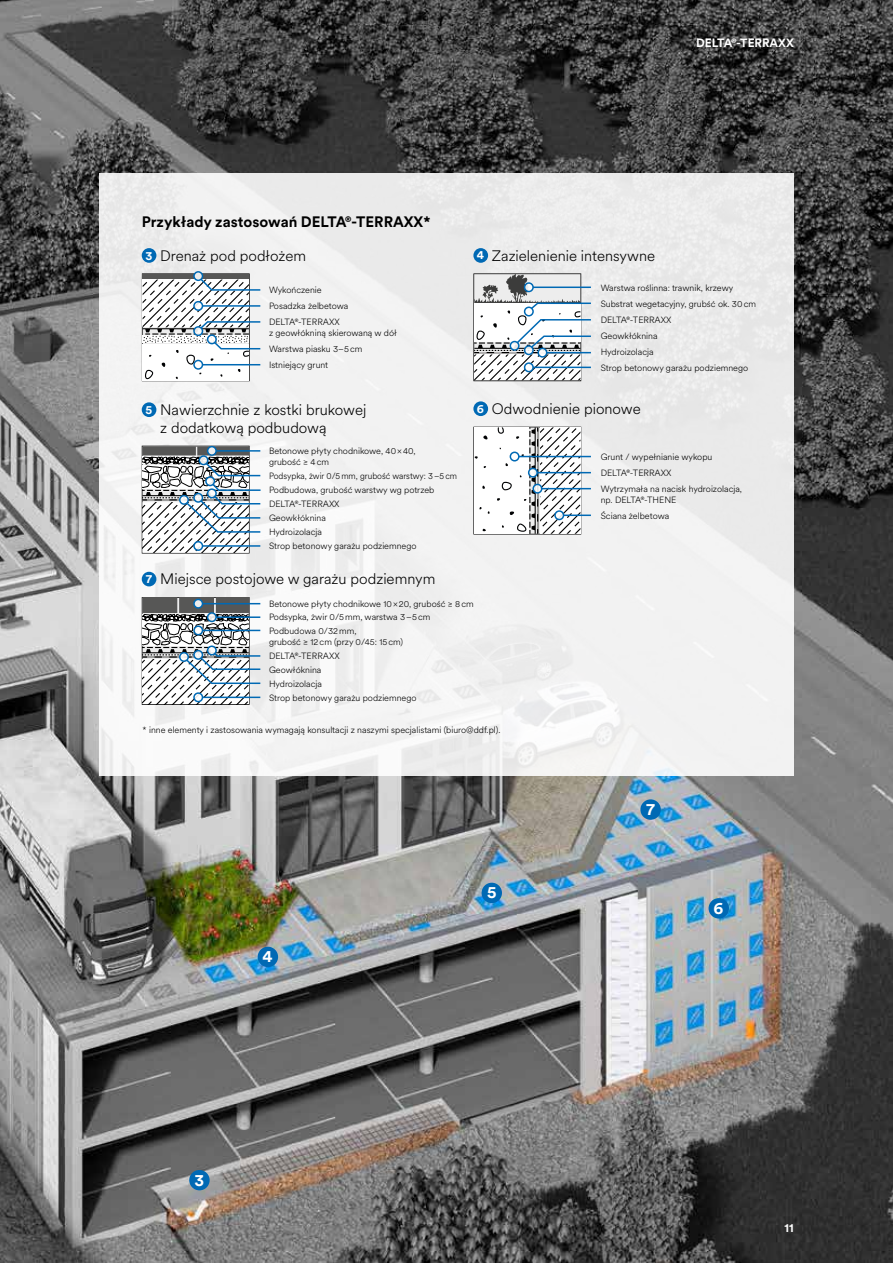
<style>
.page{position:relative;width:893px;height:1263px;background:#fff}
.page>*{position:absolute;margin:0;border:0;box-sizing:border-box;transform-origin:0 0}
.t1{font:700 16.8px "Circular XX";color:#fff}
.t2{font:300 15px/18px "Circular XX";color:#000}
.t3{font:700 15px "Circular XX";color:#000}
.t4{font:700 12px "Circular XX";color:#fff}
.t5{font:300 9px/10.8px "Circular XX";color:#000}
.t6{font:300 9px/14.1px "Circular XX";color:#000;scale:.95 1}
.s1{font-weight:700;font-size:12.15px;color:#fff}
</style>
<div class="page">
<img style="left:0;top:0;width:893px;height:1263px">
<div style="left:99px;top:173px;width:695px;height:602px;background:#f1f1f1"></div>
<div style="left:142px;top:572px;width:14px;height:14px;background:#0069b4;border-radius:50%"></div>
<div style="left:142px;top:248px;width:14px;height:15px;background:#0069b4;border-radius:50%"></div>
<div style="left:473px;top:248px;width:15px;height:15px;background:#0069b4;border-radius:50%"></div>
<div style="left:142px;top:402px;width:14px;height:15px;background:#0069b4;border-radius:50%"></div>
<div style="left:473px;top:401px;width:15px;height:15px;background:#0069b4;border-radius:50%"></div>
<div style="left:482px;top:883px;width:20px;height:20px;background:#0069b4;border-radius:50%"></div>
<div style="left:189px;top:1170px;width:21px;height:20px;background:#0069b4;border-radius:50%"></div>
<div style="left:258px;top:947px;width:20px;height:20px;background:#0069b4;border-radius:50%"></div>
<div style="left:709px;top:898px;width:20px;height:20px;background:#0069b4;border-radius:50%"></div>
<div style="left:640px;top:799px;width:21px;height:21px;background:#0069b4;border-radius:50%"></div>
<svg style="left:473px;top:427px;width:108px;height:107px"></svg>
<hr style="left:518px;top:456px;width:73px;height:1px;background:#0069b4">
<div style="left:510px;top:452px;width:9px;height:9px;background:#fff;border-radius:50%"></div>
<div style="left:510px;top:452px;width:10px;height:9px;border:2px solid #0069b4;border-radius:50%"></div>
<hr style="left:537px;top:472px;width:54px;height:1px;background:#0069b4">
<div style="left:529px;top:468px;width:8px;height:9px;background:#fff;border-radius:50%"></div>
<div style="left:528px;top:468px;width:10px;height:10px;border:2px solid #0069b4;border-radius:50%"></div>
<hr style="left:541px;top:488px;width:50px;height:1px;background:#0069b4">
<svg style="left:533px;top:484px;width:9px;height:9px"></svg>
<div style="left:532px;top:484px;width:10px;height:10px;border:2px solid #0069b4;border-radius:50%"></div>
<hr style="left:563px;top:514px;width:28px;height:2px;background:#0069b4">
<div style="left:555px;top:511px;width:8px;height:8px;background:#fff;border-radius:50%"></div>
<div style="left:554px;top:510px;width:10px;height:10px;border:2px solid #0069b4;border-radius:50%"></div>
<div style="left:193px;top:271px;width:10px;height:10px;border:2px solid #0069b4;border-radius:50%"></div>
<svg style="left:142px;top:273px;width:119px;height:108px"></svg>
<div style="left:208px;top:335px;width:8px;height:9px;background:#fff;border-radius:50%"></div>
<div style="left:207px;top:334px;width:10px;height:10px;border:2px solid #0069b4;border-radius:50%"></div>
<svg style="left:142px;top:597px;width:119px;height:108px"></svg>
<div style="left:180px;top:653px;width:8px;height:8px;background:#f5f5f4;border-radius:50%"></div>
<div style="left:179px;top:652px;width:10px;height:10px;border:2px solid #0069b4;border-radius:50%"></div>
<svg style="left:473px;top:273px;width:119px;height:108px"></svg>
<div style="left:525px;top:307px;width:8px;height:9px;background:#fff;border-radius:50%"></div>
<div style="left:524px;top:307px;width:10px;height:9px;border:2px solid #0069b4;border-radius:50%"></div>
<svg style="left:142px;top:446px;width:120px;height:107px"></svg>
<div style="left:206px;top:477px;width:8px;height:8px;background:#fff;border-radius:50%"></div>
<div style="left:205px;top:476px;width:10px;height:10px;border:2px solid #0069b4;border-radius:50%"></div>
<h2 class="t3" style="left:142px;top:211px;width:290px">Przykłady zastosowań DELTA®-TERRAXX*</h2>
<h3 class="t4" style="left:696px;top:34px;width:99px">DELTA®-TERRAXX</h3>
<h2 class="t2" style="left:146px;top:246px;width:162px"><span class="s1">3</span> Drenaż pod podłożem</h2>
<h2 class="t2" style="left:477px;top:246px;width:180px"><span class="s1">4</span> Zazielenienie intensywne</h2>
<p class="t5" style="left:601px;top:282px;width:134px">Warstwa roślinna: trawnik, krzewy</p>
<p class="t5" style="left:601px;top:330px;width:58px">Geowkłóknina</p>
<p class="t5" style="left:269px;top:284px;width:54px">Wykończenie</p>
<p class="t5" style="left:269px;top:316px;width:129px">DELTA®-TERRAXX<br>z geowłókniną skierowaną w dół</p>
<p class="t5" style="left:601px;top:298px;width:157px">Substrat wegetacyjny, grubść ok. 30cm</p>
<p class="t5" style="left:269px;top:300px;width:81px">Posadzka żelbetowa</p>
<p class="t5" style="left:601px;top:314px;width:72px">DELTA®-TERRAXX</p>
<p class="t5" style="left:269px;top:343px;width:95px">Warstwa piasku 3–5cm</p>
<p class="t5" style="left:601px;top:346px;width:54px">Hydroizolacja</p>
<p class="t5" style="left:269px;top:359px;width:61px">Istniejący grunt</p>
<p class="t5" style="left:601px;top:362px;width:149px">Strop betonowy garażu podziemnego</p>
<h2 class="t2" style="left:160px;top:400px;width:208px;text-indent:-15px"><span class="s1">5</span> Nawierzchnie z kostki brukowej z dodatkową podbudową</h2>
<p class="t5" style="left:269px;top:445px;width:148px">Betonowe płyty chodnikowe, 40×40, grubość ≥ 4cm</p>
<p class="t5" style="left:269px;top:498px;width:72px">DELTA®-TERRAXX</p>
<p class="t6" style="left:269px;top:468px;width:199px">Podsypka, żwir 0/5mm, grubość warstwy: 3–5cm<br>Podbudowa, grubość warstwy wg potrzeb</p>
<h2 class="t2" style="left:477px;top:399px;width:165px"><span class="s1">6</span> Odwodnienie pionowe</h2>
<p class="t5" style="left:601px;top:451px;width:113px">Grunt / wypełnianie wykopu</p>
<p class="t5" style="left:601px;top:464px;width:143px;line-height:16px">DELTA®-TERRAXX<br>Wytrzymała na nacisk hydroizolacja,</p>
<p class="t5" style="left:601px;top:494px;width:77px">np. DELTA®-THENE</p>
<p class="t5" style="left:269px;top:512px;width:58px">Geowkłóknina</p>
<p class="t5" style="left:269px;top:540px;width:149px">Strop betonowy garażu podziemnego</p>
<p class="t5" style="left:269px;top:526px;width:54px">Hydroizolacja</p>
<p class="t5" style="left:601px;top:510px;width:70px">Ściana żelbetowa</p>
<h2 class="t2" style="left:146px;top:569px;width:291px"><span class="s1">7</span> Miejsce postojowe w garażu podziemnym</h2>
<p class="t5" style="left:269px;top:598px;width:206px">Betonowe płyty chodnikowe 10×20, grubość ≥ 8cm</p>
<p class="t5" style="left:269px;top:610px;width:163px;line-height:13.4px">Podsypka, żwir 0/5mm, warstwa 3–5cm<br>Podbudowa 0/32mm,</p>
<p class="t5" style="left:269px;top:636px;width:136px">grubość ≥ 12cm (przy 0/45: 15cm)</p>
<p class="t5" style="left:269px;top:650px;width:72px">DELTA®-TERRAXX</p>
<p class="t5" style="left:269px;top:692px;width:149px">Strop betonowy garażu podziemnego</p>
<p class="t5" style="left:269px;top:664px;width:54px">Geowłóknina</p>
<p class="t5" style="left:269px;top:678px;width:54px">Hydroizolacja</p>
<p class="t5" style="left:143px;top:724px;width:359px">* inne elementy i zastosowania wymagają konsultacji z naszymi specjalistami (biuro@ddf.pl).</p>
<h1 class="t1" style="left:262px;top:944px;width:12px">4</h1>
<h1 class="t1" style="left:195px;top:1168px;width:11px">3</h1>
<h1 class="t1" style="left:487px;top:881px;width:11px">5</h1>
<h1 class="t1" style="left:646px;top:798px;width:10px">7</h1>
<h1 class="t1" style="left:713px;top:896px;width:11px">6</h1>
<h3 class="t4" style="left:785px;top:1219px;width:11px">11</h3>
</div>
